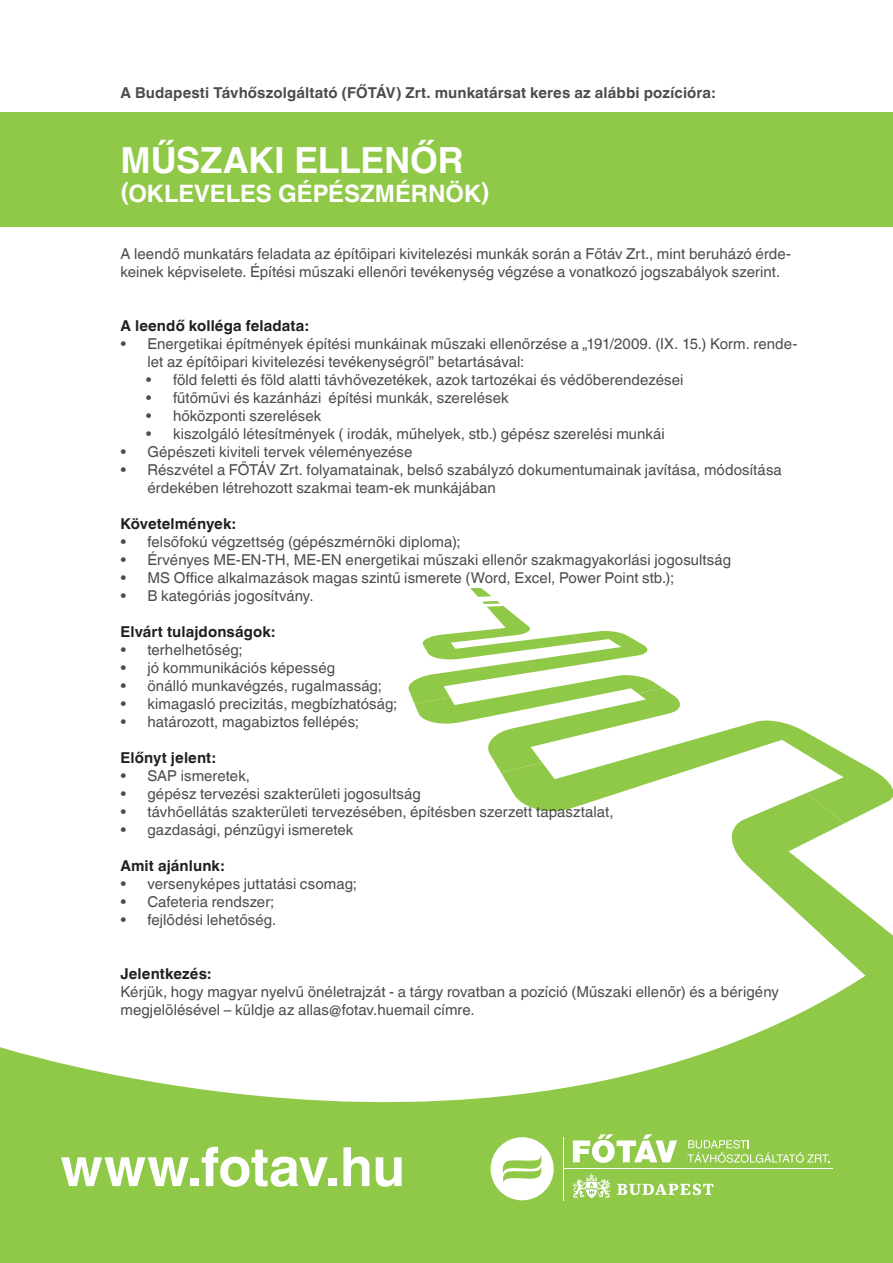
<style>
.page{position:relative;width:893px;height:1263px;background:#fff}
.page>*{position:absolute;margin:0;border:0;box-sizing:border-box;transform-origin:0 0}
.t1{font:700 54px "Helvetica World";letter-spacing:-.01em;color:#fff}
.t2{font:700 36px "Helvetica World";letter-spacing:-.005em;color:#fff}
.t3{font:700 24px "Helvetica World";color:#fff}
.t4{font:15px/18px "Helvetica World";letter-spacing:.005em;color:#4b4c4d}
.t5{font:700 15px "Helvetica World";letter-spacing:.005em;color:#231f20}
.t6{font:700 15px "Helvetica World";letter-spacing:.01em;color:#4b4c4d}
</style>
<div class="page">
<svg style="left:408px;top:588px;width:485px;height:317px"></svg>
<div style="left:0;top:112px;width:893px;height:114px;background:#90c848"></div>
<svg style="left:0;top:905px;width:893px;height:358px;fill:#90c848"></svg>
<svg style="left:687px;top:1140px;width:142px;height:23px;background:#a3d167"></svg>
<svg style="left:573px;top:1134px;width:104px;height:29px"></svg>
<svg style="left:491px;top:1137px;width:63px;height:63px"></svg>
<svg style="left:617px;top:1183px;width:96px;height:12px"></svg>
<svg style="left:573px;top:1173px;width:38px;height:25px"></svg>
<hr style="left:563px;top:1168px;width:270px;height:1px;background:#fff">
<hr style="left:563px;top:1137px;width:1px;height:63px;background:#fff">
<p class="t6" style="left:120px;top:84px;width:596px">A Budapesti Távhőszolgáltató (FŐTÁV) Zrt. munkatársat keres az alábbi pozícióra:</p>
<p class="t2" style="left:120px;top:139px;width:344px">MŰSZAKI ELLENŐR</p>
<p class="t3" style="left:120px;top:179px;width:371px">(OKLEVELES GÉPÉSZMÉRNÖK)</p>
<p class="t4" style="left:120px;top:245px;width:672px">A leendő munkatárs feladata az építőipari kivitelezési munkák során a Főtáv Zrt., mint beruházó érde&shy;keinek képviselete. Építési műszaki ellenőri tevékenység végzése a vonatkozó jogszabályok szerint.</p>
<p class="t5" style="left:120px;top:317px;width:190px">A leendő kolléga feladata:</p>
<p class="t4" style="left:147px;top:335px;width:651px;text-indent:-27px">• Energetikai építmények építési munkáinak műszaki ellenőrzése a „191/2009. (IX. 15.) Korm. rende&shy;let az építőipari kivitelezési tevékenységről” betartásával:</p>
<p class="t4" style="left:146px;top:371px;width:539px">• föld feletti és föld alatti távhővezetékek, azok tartozékai és védőberendezései</p>
<p class="t4" style="left:146px;top:389px;width:364px">• fűtőművi és kazánházi építési munkák, szerelések</p>
<p class="t4" style="left:146px;top:407px;width:177px">• hőközponti szerelések</p>
<p class="t4" style="left:146px;top:425px;width:520px">• kiszolgáló létesítmények ( irodák, műhelyek, stb.) gépész szerelési munkái</p>
<p class="t4" style="left:120px;top:443px;width:294px">• Gépészeti kiviteli tervek véleményezése</p>
<p class="t4" style="left:147px;top:461px;width:636px;text-indent:-27px">• Részvétel a FŐTÁV Zrt. folyamatainak, belső szabályzó dokumentumainak javítása, módosítása érdekében létrehozott szakmai team-ek munkájában</p>
<p class="t5" style="left:120px;top:515px;width:117px">Követelmények:</p>
<p class="t4" style="left:120px;top:533px;width:342px">• felsőfokú végzettség (gépészmérnöki diploma);</p>
<p class="t4" style="left:120px;top:551px;width:612px">• Érvényes ME-EN-TH, ME-EN energetikai műszaki ellenőr szakmagyakorlási jogosultság</p>
<p class="t4" style="left:120px;top:569px;width:555px">• MS Office alkalmazások magas szintű ismerete (Word, Excel, Power Point stb.);</p>
<p class="t4" style="left:120px;top:587px;width:195px">• B kategóriás jogosítvány.</p>
<p class="t5" style="left:120px;top:623px;width:156px">Elvárt tulajdonságok:</p>
<p class="t4" style="left:120px;top:641px;width:124px">• terhelhetőség;</p>
<p class="t4" style="left:120px;top:659px;width:216px">• jó kommunikációs képesség</p>
<p class="t4" style="left:120px;top:677px;width:263px">• önálló munkavégzés, rugalmasság;</p>
<p class="t4" style="left:120px;top:695px;width:278px">• kimagasló precizitás, megbízhatóság;</p>
<p class="t4" style="left:120px;top:713px;width:240px">• határozott, magabiztos fellépés;</p>
<p class="t5" style="left:120px;top:749px;width:97px">Előnyt jelent:</p>
<p class="t4" style="left:120px;top:767px;width:131px">• SAP ismeretek,</p>
<p class="t4" style="left:120px;top:785px;width:302px">• gépész tervezési szakterületi jogosultság</p>
<p class="t4" style="left:120px;top:803px;width:495px">• távhőellátás szakterületi tervezésében, építésben szerzett tapasztalat,</p>
<p class="t4" style="left:120px;top:821px;width:234px">• gazdasági, pénzügyi ismeretek</p>
<p class="t5" style="left:120px;top:857px;width:105px">Amit ajánlunk:</p>
<p class="t4" style="left:120px;top:875px;width:238px">• versenyképes juttatási csomag;</p>
<p class="t4" style="left:120px;top:893px;width:155px">• Cafeteria rendszer;</p>
<p class="t4" style="left:120px;top:911px;width:157px">• fejlődési lehetőség.</p>
<p class="t5" style="left:120px;top:965px;width:92px">Jelentkezés:</p>
<p class="t4" style="left:120px;top:983px;width:660px">Kérjük, hogy magyar nyelvű önéletrajzát - a tárgy rovatban a pozíció (Műszaki ellenőr) és a bérigény megjelölésével – küldje az allas@fotav.huemail címre.</p>
<p class="t1" style="left:60px;top:1136px;width:346px">www.fotav.hu</p>
</div>
